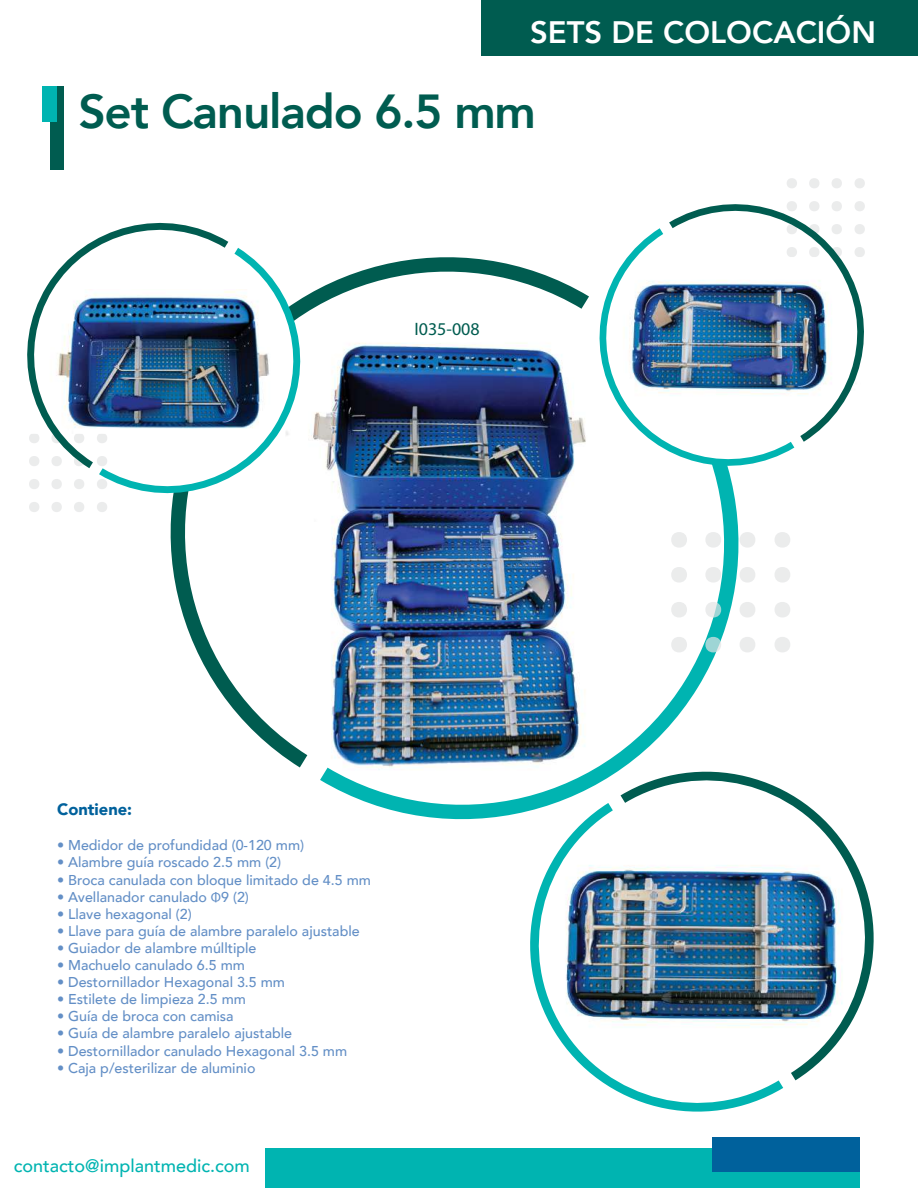
<style>
.page{position:relative;width:918px;height:1188px;background:#fff}
.page>*{position:absolute;margin:0;border:0;box-sizing:border-box;transform-origin:0 0}
.t1{font:800 47.7px "Avenir";letter-spacing:-.025em;color:#005c50}
.t2{font:800 31.05px "Avenir";color:#fff}
.t3{font:500 18px "Avenir";color:#00b4b1}
.t4{font:18px "Myriad Pro";color:#005c50}
.t5{font:900 16.5px "Avenir";color:#00619c}
.t6{font:500 14.25px "Avenir";color:#638fc6}
.s1{font-family:"Myriad Pro";font-weight:400}
</style>
<div class="page">
<div style="left:265px;top:1148px;width:595px;height:40px;background:#00b4b1"></div>
<div style="left:712px;top:1137px;width:148px;height:35px;background:#00619c"></div>
<div style="left:481px;top:0;width:437px;height:55px;background:#005c50"></div>
<svg style="left:320px;top:484px;width:457px;height:336px"></svg>
<img style="left:170px;top:241px;width:419px;height:526px">
<div style="left:29px;top:479px;width:10px;height:10px;background:#ebecec;border-radius:50%"></div>
<div style="left:51px;top:479px;width:11px;height:10px;background:#ebecec;border-radius:50%"></div>
<div style="left:74px;top:479px;width:10px;height:10px;background:#ebecec;border-radius:50%"></div>
<div style="left:29px;top:502px;width:10px;height:10px;background:#ebecec;border-radius:50%"></div>
<div style="left:51px;top:502px;width:11px;height:10px;background:#ebecec;border-radius:50%"></div>
<div style="left:74px;top:502px;width:10px;height:10px;background:#ebecec;border-radius:50%"></div>
<div style="left:97px;top:479px;width:10px;height:10px;background:#ebecec;border-radius:50%"></div>
<div style="left:97px;top:502px;width:10px;height:10px;background:#ebecec;border-radius:50%"></div>
<div style="left:787px;top:178px;width:10px;height:10px;background:#ebecec;border-radius:50%"></div>
<div style="left:809px;top:178px;width:10px;height:10px;background:#ebecec;border-radius:50%"></div>
<div style="left:832px;top:178px;width:10px;height:10px;background:#ebecec;border-radius:50%"></div>
<div style="left:855px;top:178px;width:10px;height:10px;background:#ebecec;border-radius:50%"></div>
<div style="left:671px;top:532px;width:16px;height:16px;background:#ebecec;border-radius:50%"></div>
<div style="left:705px;top:532px;width:16px;height:16px;background:#ebecec;border-radius:50%"></div>
<div style="left:740px;top:532px;width:15px;height:16px;background:#ebecec;border-radius:50%"></div>
<div style="left:671px;top:567px;width:16px;height:16px;background:#ebecec;border-radius:50%"></div>
<div style="left:705px;top:567px;width:16px;height:16px;background:#ebecec;border-radius:50%"></div>
<div style="left:740px;top:567px;width:15px;height:16px;background:#ebecec;border-radius:50%"></div>
<div style="left:671px;top:602px;width:16px;height:16px;background:#ebecec;border-radius:50%"></div>
<svg style="left:705px;top:602px;width:16px;height:16px"></svg>
<div style="left:740px;top:602px;width:15px;height:16px;background:#ebecec;border-radius:50%"></div>
<div style="left:671px;top:637px;width:16px;height:15px;background:#ebecec;border-radius:50%"></div>
<svg style="left:705px;top:637px;width:16px;height:15px"></svg>
<div style="left:740px;top:637px;width:15px;height:15px;background:#ebecec;border-radius:50%"></div>
<div style="left:775px;top:532px;width:15px;height:16px;background:#ebecec;border-radius:50%"></div>
<div style="left:775px;top:567px;width:15px;height:16px;background:#ebecec;border-radius:50%"></div>
<div style="left:775px;top:602px;width:15px;height:16px;background:#ebecec;border-radius:50%"></div>
<div style="left:775px;top:637px;width:15px;height:15px;background:#ebecec;border-radius:50%"></div>
<div style="left:50px;top:86px;width:14px;height:83px;background:#005c50"></div>
<div style="left:42px;top:86px;width:15px;height:36px;background:#00b4b1"></div>
<img style="left:621px;top:748px;width:253px;height:332px">
<img style="left:507px;top:803px;width:276px;height:309px">
<svg style="left:669px;top:187px;width:196px;height:255px"></svg>
<img style="left:582px;top:228px;width:212px;height:256px">
<svg style="left:99px;top:248px;width:220px;height:264px"></svg>
<img style="left:27px;top:222px;width:201px;height:246px">
<h2 class="t2" style="left:530px;top:8px;width:347px">SETS DE COLOCACIÓN</h2>
<h1 class="t1" style="left:78px;top:75px;width:459px">Set Canulado 6.5 mm</h1>
<p class="t4" style="left:415px;top:317px;width:67px">I035-008</p>
<p class="t5" style="left:57px;top:795px;width:77px">Contiene:</p>
<p class="t6" style="left:57px;top:833px;width:249px">• Medidor de profundidad (0-120 mm)</p>
<p class="t6" style="left:57px;top:850px;width:226px">• Alambre guía roscado 2.5 mm (2)</p>
<p class="t6" style="left:57px;top:867px;width:315px">• Broca canulada con bloque limitado de 4.5 mm</p>
<p class="t6" style="left:57px;top:884px;width:193px">• Avellanador canulado <span class="s1">Φ</span>9 (2)</p>
<p class="t6" style="left:57px;top:902px;width:136px">• Llave hexagonal (2)</p>
<p class="t6" style="left:57px;top:919px;width:304px">• Llave para guía de alambre paralelo ajustable</p>
<p class="t6" style="left:57px;top:936px;width:201px">• Guiador de alambre múlltiple</p>
<p class="t6" style="left:57px;top:953px;width:189px">• Machuelo canulado 6.5 mm</p>
<p class="t6" style="left:57px;top:970px;width:230px">• Destornillador Hexagonal 3.5 mm</p>
<p class="t6" style="left:57px;top:987px;width:190px">• Estilete de limpieza 2.5 mm</p>
<p class="t6" style="left:57px;top:1004px;width:178px">• Guía de broca con camisa</p>
<p class="t6" style="left:57px;top:1021px;width:237px">• Guía de alambre paralelo ajustable</p>
<p class="t6" style="left:57px;top:1038px;width:292px">• Destornillador canulado Hexagonal 3.5 mm</p>
<p class="t6" style="left:57px;top:1055px;width:200px">• Caja p/esterilizar de aluminio</p>
<p class="t3" style="left:14px;top:1150px;width:237px">contacto@implantmedic.com</p>
</div>
